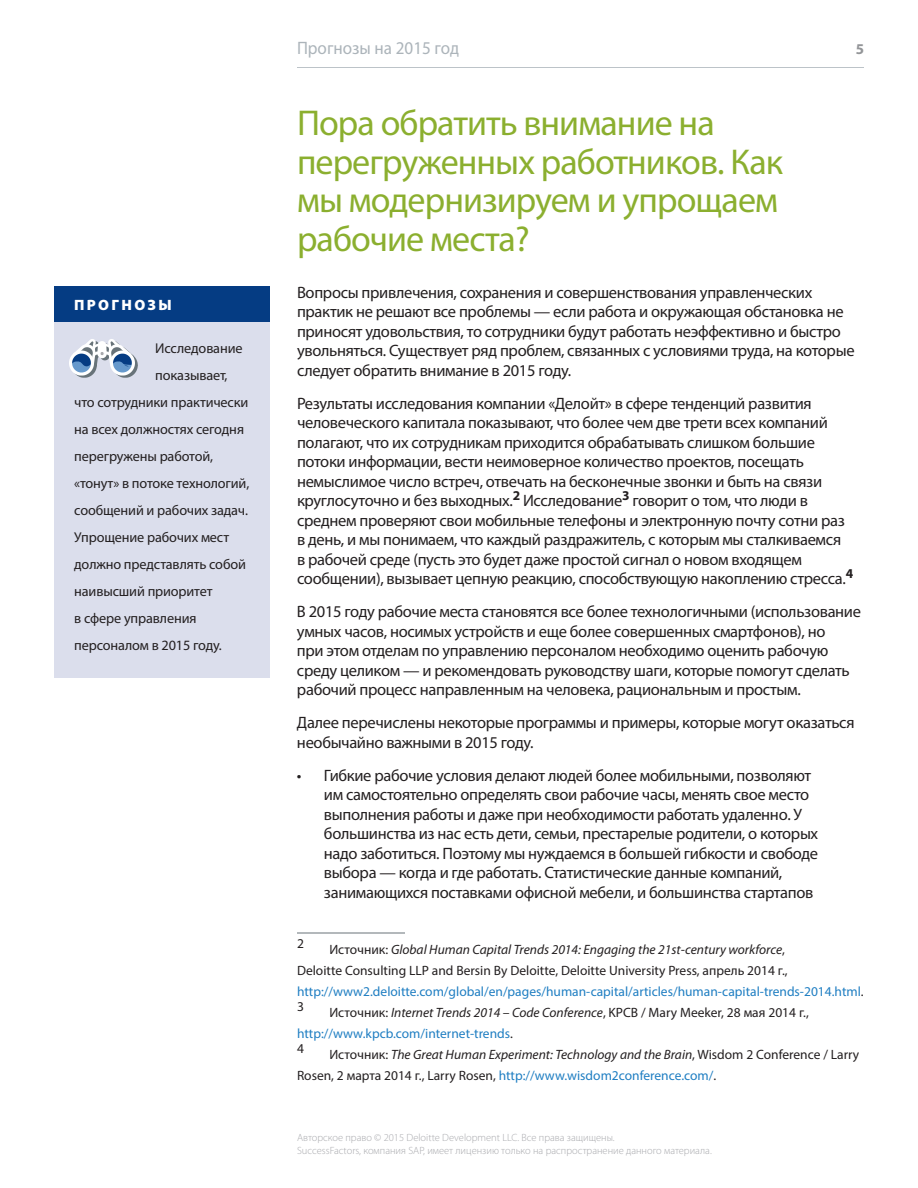
<style>
.page{position:relative;width:918px;height:1188px;background:#fff}
.page>*{position:absolute;margin:0;border:0;box-sizing:border-box;transform-origin:0 0}
.t1{font:36px/38.7px "Myriad Pro";letter-spacing:-.025em;color:#8baf2f}
.t2{font:18px "Myriad Pro";color:#acb4ba;scale:.95 1}
.t3{font:16.5px/19.5px "Myriad Pro";letter-spacing:-.02em;color:#231f20}
.t4{font:900 15px "Myriad Pro";letter-spacing:.155em;color:#fff}
.t5{font:700 15px "Myriad Pro";color:#939598}
.t6{font:14.25px "Myriad Pro";letter-spacing:-.01em;color:#231f20}
.t7{font:13.5px/21px "Myriad Pro";color:#231f20}
.t8{font:13.5px/21px "Myriad Pro";color:#1f7ec2}
.t9{font:300 10.5px/13.5px "Myriad Pro";color:#a8a9ad}
.s1{color:#231f20}
.s2{font-style:italic;color:#231f20}
.s3{font-style:italic}
.s4{color:#1f7ec2}
</style>
<div class="page">
<hr style="left:297px;top:67px;width:567px;height:1px;background:#bcc3c8">
<hr style="left:297px;top:933px;width:108px;height:1px;background:#687379">
<div style="left:54px;top:286px;width:216px;height:36px;background:#053c83"></div>
<div style="left:54px;top:322px;width:216px;height:356px;background:#dbdeec"></div>
<svg style="left:69px;top:339px;width:69px;height:39px"></svg>
<p class="t4" style="left:74px;top:295px;width:99px">ПРОГНОЗЫ</p>
<p class="t6" style="left:155px;top:340px;width:89px">Исследование</p>
<p class="t6" style="left:155px;top:367px;width:74px">показывает,</p>
<p class="t6" style="left:74px;top:394px;width:176px">что сотрудники практически</p>
<p class="t6" style="left:74px;top:421px;width:171px">на всех должностях сегодня</p>
<p class="t6" style="left:74px;top:448px;width:140px">перегружены работой,</p>
<p class="t6" style="left:74px;top:475px;width:177px">«тонут» в потоке технологий,</p>
<p class="t6" style="left:74px;top:502px;width:175px">сообщений и рабочих задач.</p>
<p class="t6" style="left:74px;top:529px;width:157px">Упрощение рабочих мест</p>
<p class="t6" style="left:74px;top:556px;width:173px">должно представлять собой</p>
<p class="t6" style="left:74px;top:583px;width:140px">наивысший приоритет</p>
<p class="t6" style="left:74px;top:610px;width:124px">в сфере управления</p>
<p class="t6" style="left:74px;top:637px;width:149px">персоналом в 2015 году.</p>
<p class="t2" style="left:297px;top:37px;width:172px">Прогнозы на 2015 год</p>
<p class="t5" style="left:856px;top:39px;width:10px">5</p>
<h1 class="t1" style="left:297px;top:103px;width:488px">Пора обратить внимание на перегруженных работников. Как мы модернизируем и упрощаем рабочие места?</h1>
<p class="t3" style="left:297px;top:282px;width:559px">Вопросы привлечения, сохранения и совершенствования управленческих практик не решают все проблемы — если работа и окружающая обстановка не приносят удовольствия, то сотрудники будут работать неэффективно и быстро увольняться. Существует ряд проблем, связанных с условиями труда, на которые следует обратить внимание в 2015 году.</p>
<p class="t3" style="left:297px;top:393px;width:558px">Результаты исследования компании «Делойт» в сфере тенденций развития человеческого капитала показывают, что более чем две трети всех компаний полагают, что их сотрудникам приходится обрабатывать слишком большие потоки информации, вести неимоверное количество проектов, посещать немыслимое число встреч, отвечать на бесконечные звонки и быть на связи круглосуточно и без выходных.<sup>2</sup> Исследование<sup>3</sup> говорит о том, что люди в среднем проверяют свои мобильные телефоны и электронную почту сотни раз в день, и мы понимаем, что каждый раздражитель, с которым мы сталкиваемся в рабочей среде (пусть это будет даже простой сигнал о новом входящем сообщении), вызывает цепную реакцию, способствующую накоплению стресса.<sup>4</sup></p>
<p class="t3" style="left:297px;top:602px;width:566px">В 2015 году рабочие места становятся все более технологичными (использование умных часов, носимых устройств и еще более совершенных смартфонов), но<br>при этом отделам по управлению персоналом необходимо оценить рабочую среду целиком — и рекомендовать руководству шаги, которые помогут сделать рабочий процесс направленным на человека, рациональным и простым.</p>
<p class="t3" style="left:297px;top:713px;width:559px">Далее перечислены некоторые программы и примеры, которые могут оказаться необычайно важными в 2015 году.</p>
<p class="t3" style="left:324px;top:765px;width:496px;text-indent:-27px">• Гибкие рабочие условия делают людей более мобильными, позволяют им самостоятельно определять свои рабочие часы, менять свое место выполнения работы и даже при необходимости работать удаленно. У большинства из нас есть дети, семьи, престарелые родители, о которых надо заботиться. Поэтому мы нуждаемся в большей гибкости и свободе выбора — когда и где работать. Статистические данные компаний, занимающихся поставками офисной мебели, и большинства стартапов</p>
<p class="t7" style="left:297px;top:933px;width:8px">2</p>
<p class="t8" style="left:297px;top:939px;width:568px;text-indent:32px"><span class="s1">Источник:</span> <span class="s2">Global Human Capital Trends 2014: Engaging the 21st-century workforce</span><span class="s1">,<br>Deloitte Consulting LLP and Bersin By Deloitte, Deloitte University Press, апрель 2014 г., </span>http://www2.deloitte.com/global/en/pages/human-capital/articles/human-capital-trends-2014.html<span class="s1">.</span></p>
<p class="t7" style="left:297px;top:996px;width:8px">3</p>
<p class="t7" style="left:297px;top:1002px;width:513px;text-indent:32px">Источник: <span class="s3">Internet Trends 2014 – Code Conference</span>, KPCB / Mary Meeker, 28 мая 2014 г., <span class="s4">http://www.kpcb.com/internet-trends</span>.</p>
<p class="t7" style="left:297px;top:1038px;width:8px">4</p>
<p class="t7" style="left:297px;top:1044px;width:564px;text-indent:32px">Источник: <span class="s3">The Great Human Experiment: Technology and the Brain</span>, Wisdom 2 Conference / Larry<br>Rosen, 2 марта 2014 г., Larry Rosen, <span class="s4">http://www.wisdom2conference.com/</span>.</p>
<p class="t9" style="left:297px;top:1131px;width:416px">Авторское право © 2015 Deloitte Development LLC. Все права защищены.<br>SuccessFactors, компания SAP, имеет лицензию только на распространение данного материала.</p>
</div>
